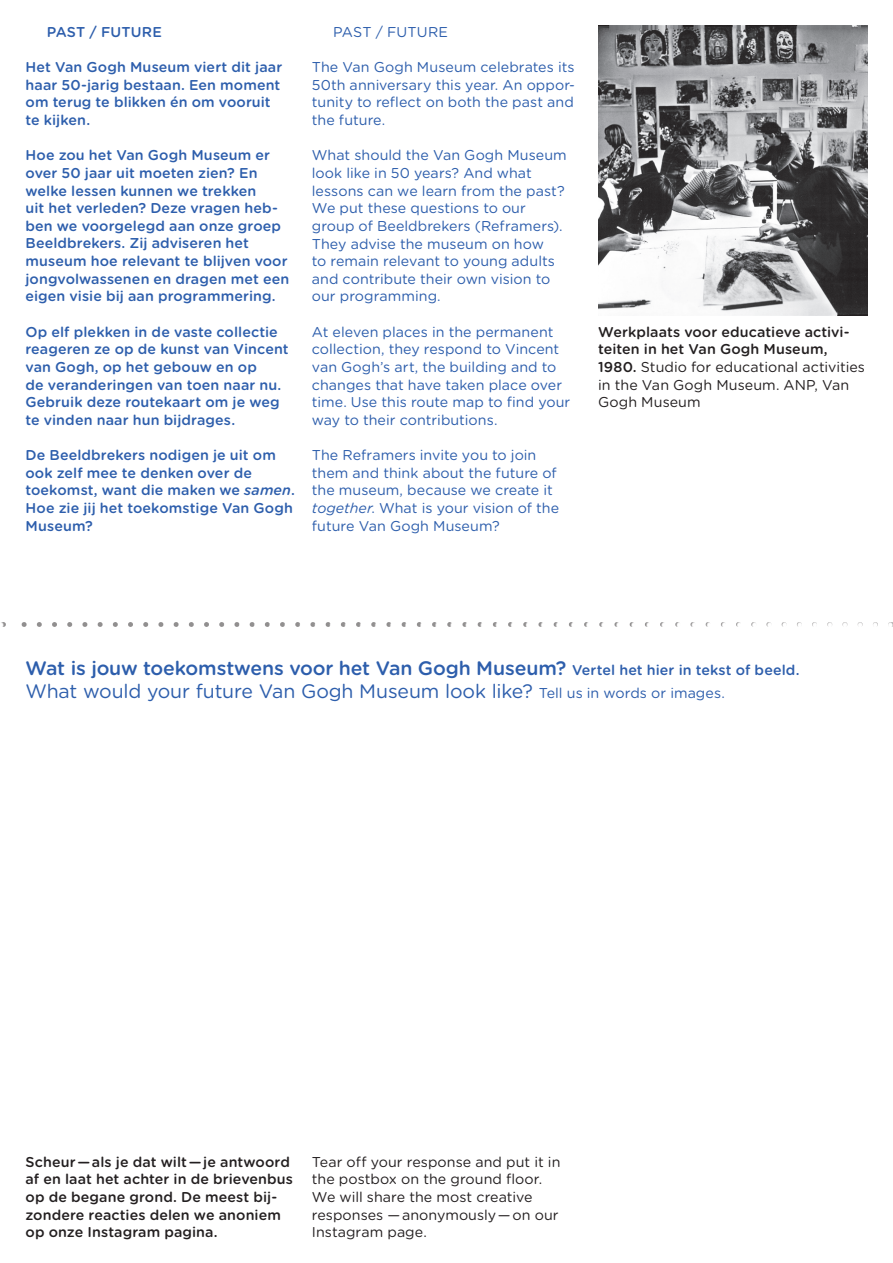
<style>
.page{position:relative;width:893px;height:1263px;background:#fff}
.page>*{position:absolute;margin:0;border:0;box-sizing:border-box;transform-origin:0 0}
.t1{font:500 19.5px/23.4px "Gotham Rounded";letter-spacing:-.01em;color:#2d5eac}
.t2{font:14.25px/17.7px "Gotham Rounded";letter-spacing:.005em;color:#2d5eac}
.t3{font:500 14.25px/17.7px "Gotham Rounded";letter-spacing:.005em;color:#2d5eac}
.t4{font:14.25px/17.7px "Gotham Rounded";letter-spacing:.005em;color:#231f20}
.t5{font:500 14.25px/17.7px "Gotham Rounded";letter-spacing:.01em;color:#231f20}
.s1{font-style:italic}
.s2{font-weight:500}
.s3{font-size:14.25px}
.s4{font-weight:400}
.s5{font-weight:400;font-size:14.25px}
</style>
<div class="page">
<div style="left:0;top:621px;width:893px;height:7px;background:#231f20;opacity:.5"></div>
<img style="left:598px;top:26px;width:269px;height:289px">
<p class="t3" style="left:47px;top:22px;width:117px">PAST / FUTURE</p>
<p class="t3" style="left:26px;top:58px;width:258px">Het Van Gogh Museum viert dit jaar haar 50-jarig bestaan. Een moment om terug te blikken én om vooruit te kijken.</p>
<p class="t3" style="left:26px;top:146px;width:265px">Hoe zou het Van Gogh Museum er over 50 jaar uit moeten zien? En welke lessen kunnen we trekken<br>uit het verleden? Deze vragen heb&shy;ben we voorgelegd aan onze groep<br>Beeldbrekers. Zij adviseren het museum hoe relevant te blijven voor jongvolwassenen en dragen met een eigen visie bij aan programmering.</p>
<p class="t3" style="left:26px;top:322px;width:265px">Op elf plekken in de vaste collectie reageren ze op de kunst van Vincent van Gogh, op het gebouw en op<br>de veranderingen van toen naar nu.<br>Gebruik deze routekaart om je weg te vinden naar hun bijdrages.</p>
<p class="t3" style="left:26px;top:445px;width:271px">De Beeldbrekers nodigen je uit om ook zelf mee te denken over de toekomst, want die maken we <span class="s1">samen</span>.<br>Hoe zie jij het toekomstige Van Gogh<br>Museum?</p>
<p class="t2" style="left:333px;top:22px;width:116px">PAST / FUTURE</p>
<p class="t2" style="left:312px;top:58px;width:265px;text-align:justify">The Van Gogh Museum celebrates its 50th anniversary this year. An oppor&shy;tunity to reflect on both the past and the future.</p>
<p class="t2" style="left:312px;top:146px;width:256px">What should the Van Gogh Museum look like in 50 years? And what lessons can we learn from the past?<br>We put these questions to our group of Beeldbrekers (Reframers).<br>They advise the museum on how<br>to remain relevant to young adults and contribute their own vision to our programming.</p>
<p class="t2" style="left:312px;top:322px;width:260px">At eleven places in the permanent collection, they respond to Vincent van Gogh’s art, the building and to changes that have taken place over time. Use this route map to find your way to their contributions.</p>
<p class="t2" style="left:312px;top:445px;width:249px">The Reframers invite you to join them and think about the future of the museum, because we create it <span class="s1">together</span>. What is your vision of the future Van Gogh Museum?</p>
<p class="t4" style="left:598px;top:322px;width:268px"><span class="s2">Werkplaats voor educatieve activi&shy;teiten in het Van Gogh Museum,<br>1980.</span> Studio for educational activities in the Van Gogh Museum. ANP, Van<br>Gogh Museum</p>
<h1 class="t1" style="left:26px;top:655px;width:775px">Wat is jouw toekomstwens voor het Van Gogh Museum? <span class="s3">Vertel het hier in tekst of beeld.<br></span><span class="s4">What would your future Van Gogh Museum look like?</span> <span class="s5">Tell us in words or images.</span></h1>
<p class="t5" style="left:26px;top:1152px;width:269px">Scheur — als je dat wilt — je antwoord af en laat het achter in de brievenbus op de begane grond. De meest bij&shy;zondere reacties delen we anoniem op onze Instagram pagina.</p>
<p class="t4" style="left:312px;top:1152px;width:250px">Tear off your response and put it in the postbox on the ground floor.<br>We will share the most creative responses — anonymously — on our<br>Instagram page.</p>
</div>
